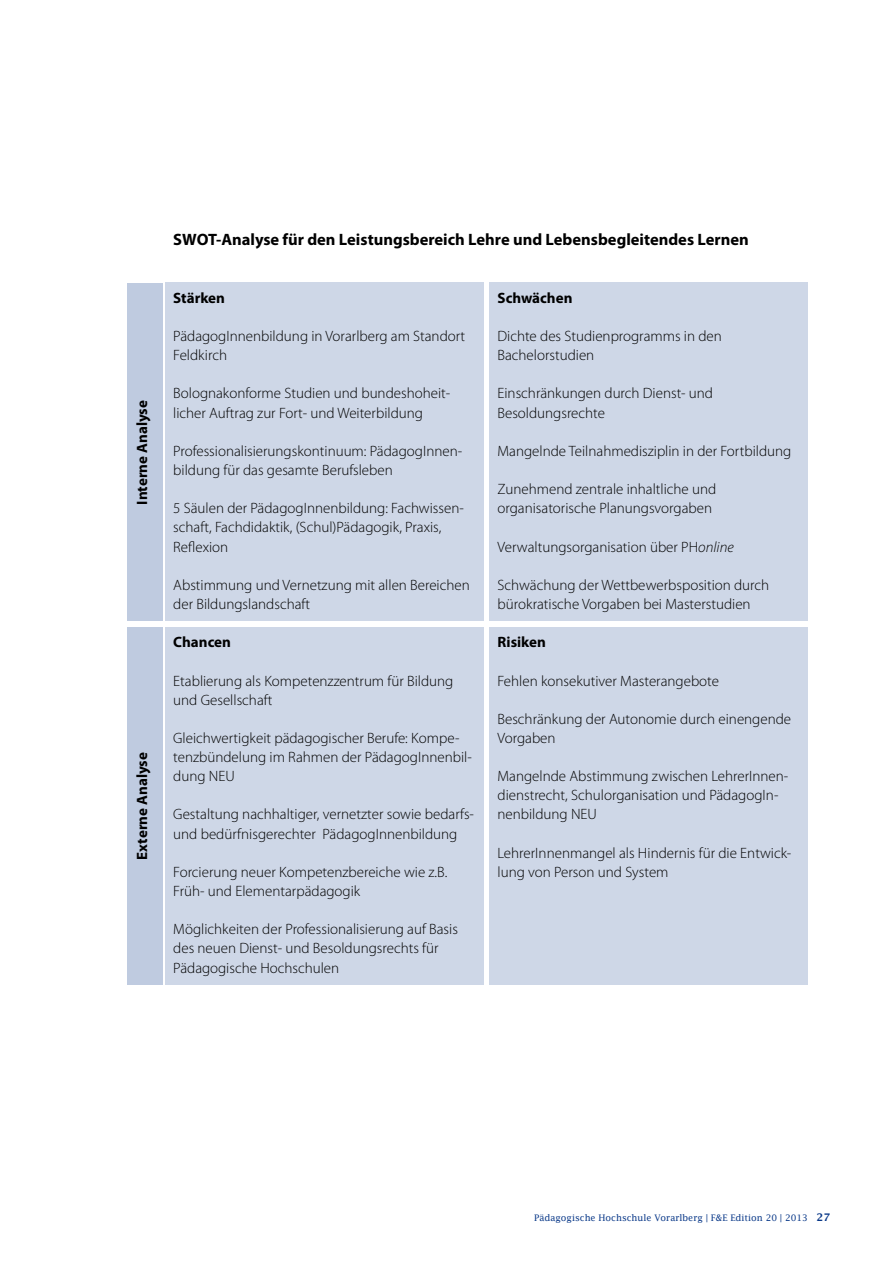
<style>
.page{position:relative;width:893px;height:1263px;background:#fff}
.page>*{position:absolute;margin:0;border:0;box-sizing:border-box;transform-origin:0 0}
.t1{font:700 16.5px "Myriad Pro";color:#000}
.t2{font:300 15px/19.2px "Myriad Pro";color:#000}
.t3{font:700 15px "Myriad Pro";color:#000}
.t4{font:9px "Lucida Fax";color:#093888}
.s1{font-style:italic}
.s2{font-weight:600;font-size:10.5px}
</style>
<div class="page">
<div style="left:165px;top:283px;width:319px;height:338px;background:#ced7e7"></div>
<div style="left:489px;top:283px;width:319px;height:338px;background:#ced7e7"></div>
<div style="left:489px;top:627px;width:319px;height:358px;background:#ced7e7"></div>
<div style="left:165px;top:627px;width:319px;height:358px;background:#ced7e7"></div>
<div style="left:128px;top:284px;width:35px;height:337px;background:#bfcbe0"></div>
<div style="left:128px;top:627px;width:35px;height:358px;background:#bfcbe0"></div>
<p class="t3" style="left:132px;top:505px;width:106px;rotate:-90deg">Interne Analyse</p>
<p class="t3" style="left:132px;top:860px;width:109px;rotate:-90deg">Externe Analyse</p>
<p class="t1" style="left:173px;top:229px;width:577px">SWOT-Analyse für den Leistungsbereich Lehre und Lebensbegleitendes Lernen</p>
<p class="t3" style="left:173px;top:288px;width:53px">Stärken</p>
<p class="t2" style="left:173px;top:327px;width:293px">PädagogInnenbildung in Vorarlberg am Standort<br>Feldkirch</p>
<p class="t2" style="left:173px;top:384px;width:278px">Bolognakonforme Studien und bundeshoheit&shy;licher Auftrag zur Fort- und Weiterbildung</p>
<p class="t2" style="left:173px;top:441px;width:290px">Professionalisierungskontinuum: PädagogInnen&shy;bildung für das gesamte Berufsleben</p>
<p class="t2" style="left:173px;top:499px;width:292px">5 Säulen der PädagogInnenbildung: Fachwissen&shy;schaft, Fachdidaktik, (Schul)Pädagogik, Praxis,<br>Reflexion</p>
<p class="t2" style="left:173px;top:575px;width:298px">Abstimmung und Vernetzung mit allen Bereichen der Bildungslandschaft</p>
<p class="t3" style="left:173px;top:632px;width:59px">Chancen</p>
<p class="t2" style="left:173px;top:671px;width:282px">Etablierung als Kompetenzzentrum für Bildung und Gesellschaft</p>
<p class="t2" style="left:173px;top:728px;width:300px">Gleichwertigkeit pädagogischer Berufe: Kompe&shy;tenzbündelung im Rahmen der PädagogInnenbil&shy;dung NEU</p>
<p class="t2" style="left:173px;top:805px;width:302px">Gestaltung nachhaltiger, vernetzter sowie bedarfs&shy;und bedürfnisgerechter PädagogInnenbildung</p>
<p class="t2" style="left:173px;top:862px;width:275px">Forcierung neuer Kompetenzbereiche wie z.B.<br>Früh- und Elementarpädagogik</p>
<p class="t2" style="left:173px;top:920px;width:286px">Möglichkeiten der Professionalisierung auf Basis des neuen Dienst- und Besoldungsrechts für<br>Pädagogische Hochschulen</p>
<p class="t3" style="left:497px;top:288px;width:76px">Schwächen</p>
<p class="t2" style="left:497px;top:327px;width:226px">Dichte des Studienprogramms in den<br>Bachelorstudien</p>
<p class="t2" style="left:497px;top:384px;width:217px">Einschränkungen durch Dienst- und<br>Besoldungsrechte</p>
<p class="t2" style="left:497px;top:441px;width:295px">Mangelnde Teilnahmedisziplin in der Fortbildung</p>
<p class="t2" style="left:497px;top:480px;width:220px">Zunehmend zentrale inhaltliche und organisatorische Planungsvorgaben</p>
<p class="t2" style="left:497px;top:537px;width:238px">Verwaltungsorganisation über PH<span class="s1">online</span></p>
<p class="t2" style="left:497px;top:575px;width:273px">Schwächung der Wettbewerbsposition durch bürokratische Vorgaben bei Masterstudien</p>
<p class="t3" style="left:497px;top:632px;width:50px">Risiken</p>
<p class="t2" style="left:497px;top:671px;width:223px">Fehlen konsekutiver Masterangebote</p>
<p class="t2" style="left:497px;top:709px;width:295px">Beschränkung der Autonomie durch einengende<br>Vorgaben</p>
<p class="t2" style="left:497px;top:767px;width:292px">Mangelnde Abstimmung zwischen LehrerInnen&shy;dienstrecht, Schulorganisation und PädagogIn&shy;nenbildung NEU</p>
<p class="t2" style="left:497px;top:843px;width:295px">LehrerInnenmangel als Hindernis für die Entwick&shy;lung von Person und System</p>
<p class="t4" style="left:534px;top:1213px;width:298px">Pädagogische Hochschule Vorarlberg | F&amp;E Edition 20 | 2013 <span class="s2">27</span></p>
</div>
